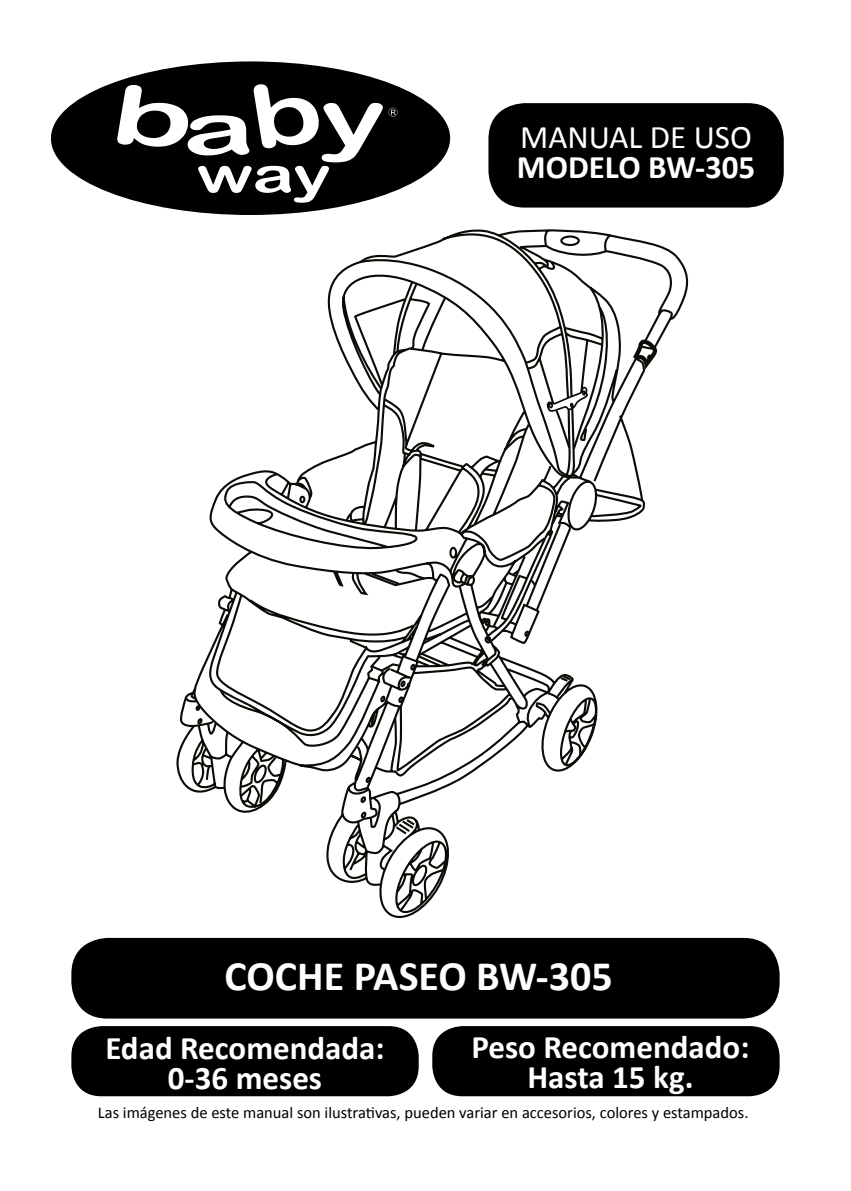
<style>
.page{position:relative;width:851px;height:1191px;background:#fff}
.page>*{position:absolute;margin:0;border:0;box-sizing:border-box;transform-origin:0 0}
.t1{font:700 42px "Calibri";color:#fff}
.t2{font:700 33px/30px "Calibri";color:#fff;text-align:center}
.t3{font:33px "Calibri";color:#fff}
.t4{font:16.5px "Calibri";color:#000}
</style>
<div class="page">
<div style="left:49px;top:60px;width:402px;height:157px;background:#000;border-radius:50%"></div>
<svg style="left:117px;top:84px;width:280px;height:119px"></svg>
<div style="left:488px;top:103px;width:295px;height:104px;background:#000;border-radius:36px"></div>
<div style="left:71px;top:938px;width:708px;height:80px;background:#000;border-radius:36px"></div>
<div style="left:71px;top:1026px;width:347px;height:70px;background:#000;border-radius:30px"></div>
<div style="left:432px;top:1026px;width:347px;height:70px;background:#000;border-radius:30px"></div>
<svg style="left:176px;top:689px;width:273px;height:229px"></svg>
<svg style="left:327px;top:229px;width:362px;height:90px"></svg>
<svg style="left:194px;top:310px;width:479px;height:508px"></svg>
<svg style="left:341px;top:296px;width:219px;height:467px"></svg>
<svg style="left:544px;top:385px;width:45px;height:28px"></svg>
<h2 class="t3" style="left:520px;top:117px;width:233px">MANUAL DE USO</h2>
<h2 class="t2" style="left:516px;top:152px;width:240px">MODELO BW-305</h2>
<h1 class="t1" style="left:224px;top:949px;width:389px">COCHE PASEO BW-305</h1>
<h2 class="t2" style="left:105px;top:1032px;width:281px">Edad Recomendada:<br>0-36 meses</h2>
<h2 class="t2" style="left:471px;top:1031px;width:279px">Peso Recomendado:<br>Hasta 15 kg.</h2>
<p class="t4" style="left:98px;top:1102px;width:652px">Las imágenes de este manual son ilustrativas, pueden variar en accesorios, colores y estampados.</p>
</div>
